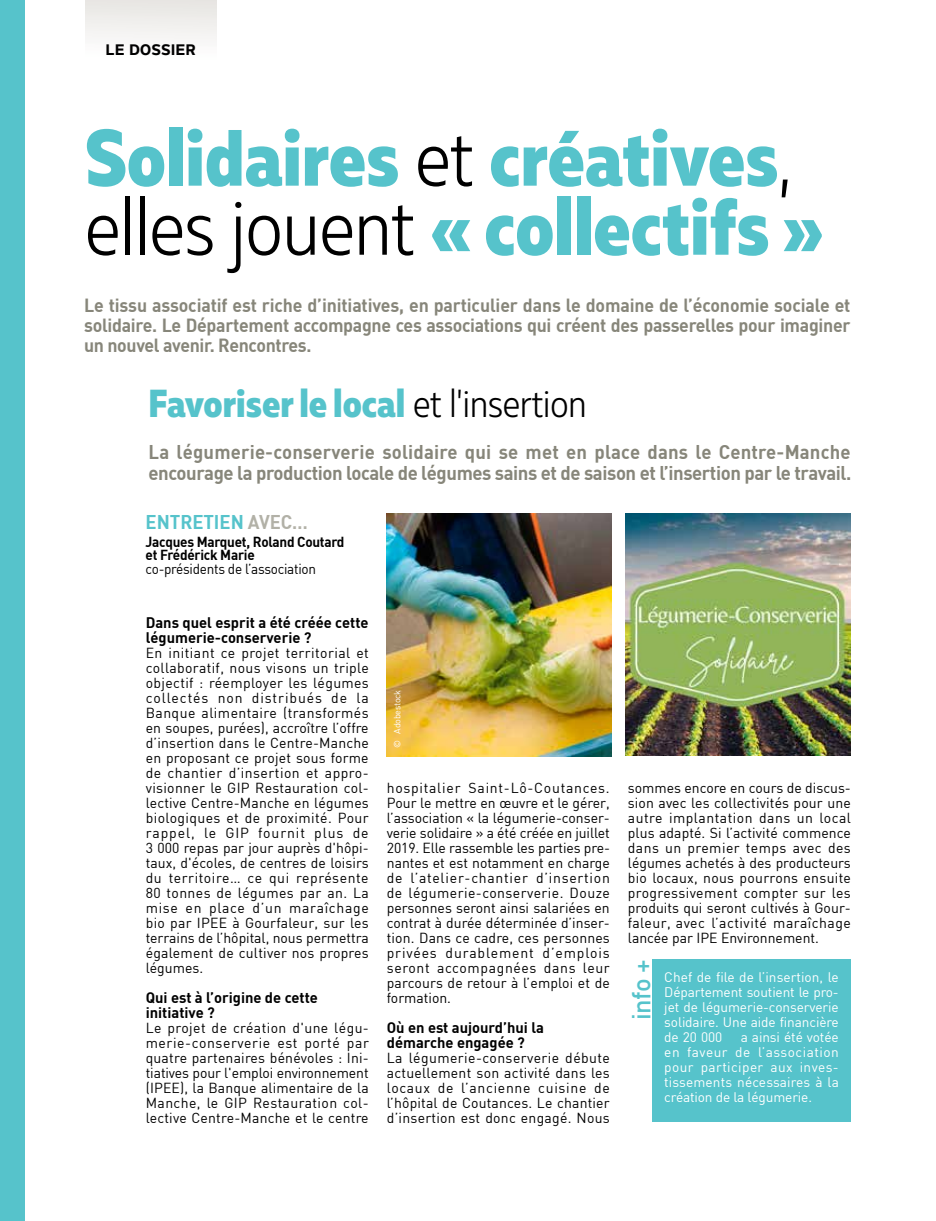
<style>
.page{position:relative;width:936px;height:1221px;background:#fff}
.page>*{position:absolute;margin:0;border:0;box-sizing:border-box;transform-origin:0 0}
.t1{font:800 79.5px/69px "Muller Narrow";color:#56c3cb}
.t2{font:800 39px "Muller Narrow";color:#56c3cb}
.t3{font:500 25.5px "DIN";color:#56c3cb}
.t4{font:700 19.5px/21px "DIN";letter-spacing:-.025em;color:#87867a;scale:.95 1}
.t5{font:700 19.5px "DIN";letter-spacing:-.005em;color:#56c3cb;scale:.95 1}
.t6{font:700 18.6px/20.1px "DIN";letter-spacing:-.02em;color:#87867a;text-align:justify;scale:.95 1}
.t7{font:700 15px/15px "DIN";color:#000}
.t8{font:800 15px "Nolan Next";color:#000}
.t9{font:14.25px/15px "DIN";letter-spacing:.015em;color:#000;text-align:justify}
.t10{font:700 14.25px/13.5px "DIN";letter-spacing:-.02em;color:#000;scale:.95 1}
.t11{font:14.25px "DIN";letter-spacing:-.02em;color:#000;scale:.95 1}
.t12{font:13.65px/15px "DIN";letter-spacing:-.01em;color:#fff;text-align:justify}
.t13{font:9px "DIN";letter-spacing:-.03em;color:#fff}
.s1{font-weight:300;color:#000}
.s2{color:#b2b1a7}
</style>
<div class="page">
<div style="left:652px;top:959px;width:198px;height:162px;background:#56c3cb"></div>
<div style="left:85px;top:0;width:131px;height:68px;background:linear-gradient(to bottom,#e7e6e2,#fff)"></div>
<div style="left:0;top:0;width:25px;height:1220px;background:#56c3cb"></div>
<img style="left:387px;top:513px;width:224px;height:243px">
<img style="left:625px;top:513px;width:225px;height:242px">
<p class="t8" style="left:105px;top:41px;width:92px">LE DOSSIER</p>
<h1 class="t1" style="left:85px;top:124px;width:739px">Solidaires <span class="s1">et</span> créatives<span class="s1">, elles jouent</span> « collectifs »</h1>
<h3 class="t6" style="left:84px;top:296px;width:808px">Le tissu associatif est riche d’initiatives, en particulier dans le domaine de l’économie sociale et solidaire. Le Département accompagne ces associations qui créent des passerelles pour imaginer un nouvel avenir. Rencontres.</h3>
<h2 class="t2" style="left:148px;top:378px;width:439px">Favoriser le local <span class="s1">et l'insertion</span></h2>
<h3 class="t4" style="left:148px;top:442px;width:741px">La légumerie-conserverie solidaire qui se met en place dans le Centre-Manche encourage la production locale de légumes sains et de saison et l’insertion par le travail.</h3>
<h3 class="t5" style="left:146px;top:512px;width:172px">ENTRETIEN <span class="s2">AVEC…</span></h3>
<p class="t10" style="left:146px;top:535px;width:211px">Jacques Marquet, Roland Coutard et Frédérick Marie</p>
<p class="t11" style="left:146px;top:562px;width:181px">co-présidents de l’association</p>
<p class="t7" style="left:146px;top:615px;width:224px">Dans quel esprit a été créée cette légumerie-conserverie ?</p>
<p class="t9" style="left:146px;top:646px;width:225px">En initiant ce projet territorial et collaboratif, nous visons un triple objectif : réemployer les légumes collectés non distribués de la Banque alimentaire (transformés en soupes, purées), accroître l’offre d’insertion dans le Centre-Manche en proposant ce projet sous forme de chantier d’insertion et appro&shy;visionner le GIP Restauration col&shy;lective Centre-Manche en légumes biologiques et de proximité. Pour rappel, le GIP fournit plus de 3 000 repas par jour auprès d'hôpi&shy;taux, d'écoles, de centres de loisirs du territoire… ce qui représente 80 tonnes de légumes par an. La mise en place d’un maraîchage bio par IPEE à Gourfaleur, sur les terrains de l’hôpital, nous permettra également de cultiver nos propres légumes.</p>
<p class="t7" style="left:146px;top:990px;width:174px">Qui est à l’origine de cette initiative ?</p>
<p class="t9" style="left:146px;top:1021px;width:225px">Le projet de création d'une légu&shy;merie-conserverie est porté par quatre partenaires bénévoles : Ini&shy;tiatives pour l'emploi environnement (IPEE), la Banque alimentaire de la Manche, le GIP Restauration col&shy;lective Centre-Manche et le centre</p>
<p class="t13" style="left:393px;top:748px;width:60px;rotate:-90deg">© Adobestock</p>
<p class="t9" style="left:387px;top:781px;width:225px">hospitalier Saint-Lô-Coutances.<br>Pour le mettre en œuvre et le gérer, l’association « la légumerie-conser&shy;verie solidaire » a été créée en juillet 2019. Elle rassemble les parties pre&shy;nantes et est notamment en charge de l’atelier-chantier d’insertion de légumerie-conserverie. Douze personnes seront ainsi salariées en contrat à durée déterminée d’inser&shy;tion. Dans ce cadre, ces personnes privées durablement d’emplois seront accompagnées dans leur parcours de retour à l’emploi et de formation.</p>
<p class="t7" style="left:387px;top:1020px;width:159px">Où en est aujourd’hui la démarche engagée ?</p>
<p class="t9" style="left:387px;top:1051px;width:224px">La légumerie-conserverie débute actuellement son activité dans les locaux de l’ancienne cuisine de l’hôpital de Coutances. Le chantier d’insertion est donc engagé. Nous</p>
<p class="t9" style="left:627px;top:781px;width:225px">sommes encore en cours de discus&shy;sion avec les collectivités pour une autre implantation dans un local plus adapté. Si l’activité commence dans un premier temps avec des légumes achetés à des producteurs bio locaux, nous pourrons ensuite progressivement compter sur les produits qui seront cultivés à Gour&shy;faleur, avec l’activité maraîchage lancée par IPE Environnement.</p>
<h3 class="t3" style="left:629px;top:1020px;width:63px;rotate:-90deg">info +</h3>
<p class="t12" style="left:664px;top:970px;width:176px">Chef de file de l’insertion, le Département soutient le pro&shy;jet de légumerie-conserverie solidaire. Une aide financière de 20 000</p>
<p class="t12" style="left:664px;top:1030px;width:176px;text-indent:76px">a ainsi été votée en faveur de l’association pour participer aux inves&shy;tissements nécessaires à la création de la légumerie.</p>
</div>
